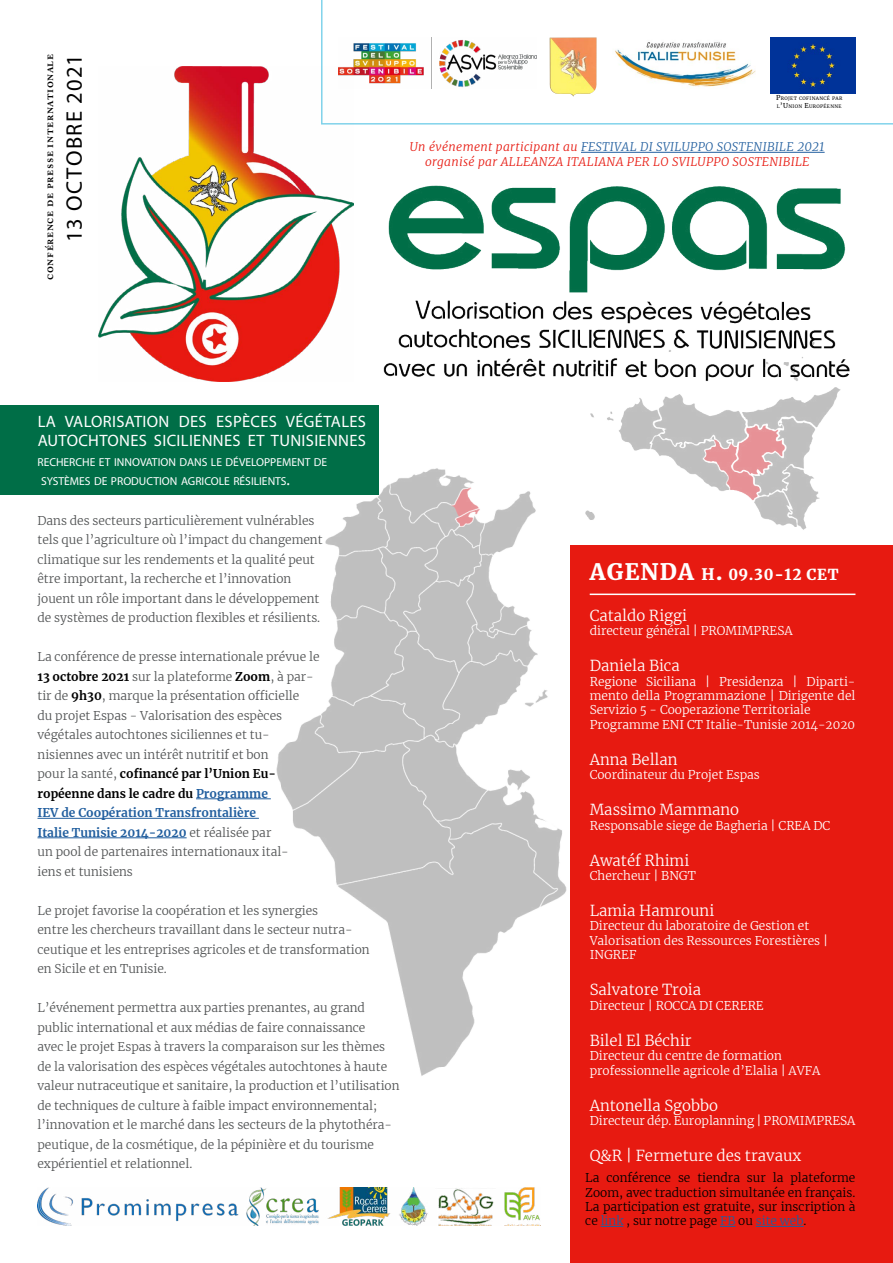
<style>
.page{position:relative;width:893px;height:1263px;background:#fff}
.page>*{position:absolute;margin:0;border:0;box-sizing:border-box;transform-origin:0 0}
.t1{font:22.5px "Myriad Pro";letter-spacing:.06em;color:#000}
.t2{font:16.5px/19.5px "Myriad Pro";letter-spacing:.02em;color:#fff}
.t3{font:300 15px "Merriweather";color:#fff}
.t4{font:900 15px "Merriweather";letter-spacing:.05em;color:#fff}
.t5{font:300 12px/19.5px "Merriweather";color:#515354}
.t6{font:300 12px/14.4px "Merriweather";color:#fff}
.t7{font:300 12px/14.4px "Merriweather";color:#000;text-align:justify}
.t8{font:italic 300 12px/15px "Merriweather";letter-spacing:.025em;color:#e71a11;text-align:center}
.t9{font:600 12px "Adobe Caslon Pro";letter-spacing:.05em;color:#000}
.t10{font:11.55px/19.5px "Myriad Pro";color:#fff}
.t11{font:4.65px/7.9px "Merriweather";letter-spacing:.07em;color:#000}
.s1{font-size:6.75px}
.s2{color:#215e9e}
.s3{font-size:16.5px}
.s4{font-weight:700;color:#000}
.s5{font-weight:700;color:#215e9e}
.s6{font-size:22.5px}
.s7{font-size:15.75px}
</style>
<div class="page">
<svg style="left:321px;top:0;width:572px;height:125px"></svg>
<img style="left:612px;top:38px;width:143px;height:53px">
<img style="left:276px;top:367px;width:564px;height:709px">
<img style="left:38px;top:1187px;width:502px;height:38px">
<img style="left:384px;top:151px;width:466px;height:231px">
<img style="left:98px;top:67px;width:256px;height:315px">
<div style="left:570px;top:546px;width:323px;height:717px;background:#e71a11"></div>
<div style="left:0;top:405px;width:379px;height:90px;background:#006e47"></div>
<img style="left:338px;top:38px;width:199px;height:50px">
<img style="left:771px;top:38px;width:84px;height:56px">
<img style="left:549px;top:38px;width:48px;height:59px">
<hr style="left:196px;top:798px;width:75px;height:1px;background:#215e9e">
<hr style="left:38px;top:818px;width:221px;height:1px;background:#215e9e">
<hr style="left:38px;top:837px;width:149px;height:1px;background:#215e9e">
<hr style="left:581px;top:152px;width:244px;height:1px;background:#215e9e">
<hr style="left:590px;top:593px;width:265px;height:2px;background:#fff">
<svg style="left:601px;top:1226px;width:22px;height:1px"></svg>
<svg style="left:720px;top:1226px;width:15px;height:1px"></svg>
<hr style="left:756px;top:1226px;width:48px;height:1px;background:#215e9e">
<p class="t9" style="left:42px;top:280px;width:227px;rotate:-90deg">conférence de presse internationale</p>
<h1 class="t1" style="left:60px;top:242px;width:190px;rotate:-90deg">13 OCTOBRE 2021</h1>
<p class="t11" style="left:776px;top:95px;width:68px"><span class="s1">P</span>ROJET COFINANCÉ PAR<br>L<span class="s1">’U</span>NION <span class="s1">E</span>UROPÉENNE</p>
<p class="t8" style="left:410px;top:139px;width:416px">Un événement participant au <span class="s2">FESTIVAL DI SVILUPPO SOSTENIBILE 2021 </span>organisé par ALLEANZA ITALIANA PER LO SVILUPPO SOSTENIBILE</p>
<h2 class="t2" style="left:38px;top:411px;width:330px">LA VALORISATION DES ESPÈCES VÉGÉTALES<br>AUTOCHTONES SICILIENNES ET TUNISIENNES</h2>
<p class="t10" style="left:41px;top:452px;width:288px;text-indent:-3px">RECHERCHE ET INNOVATION DANS LE DÉVELOPPEMENT DE<br>SYSTÈMES DE PRODUCTION AGRICOLE RÉSILIENTS<span class="s3">.</span></p>
<p class="t5" style="left:38px;top:510px;width:287px">Dans des secteurs particulièrement vulnérables tels que l’agriculture où l’impact du changement climatique sur les rendements et la qualité peut être important, la recherche et l’innovation jouent un rôle important dans le développement de systèmes de production flexibles et résilients.</p>
<p class="t5" style="left:38px;top:647px;width:284px">La conférence de presse internationale prévue le <span class="s4">13 octobre 2021</span> sur la plateforme <span class="s4">Zoom</span>, à par&shy;tir de <span class="s4">9h30</span>, marque la présentation officielle<br>du projet Espas - Valorisation des espèces végétales autochtones siciliennes et tu&shy;nisiennes avec un intérêt nutritif et bon<br>pour la santé, <span class="s4">cofinancé par l’Union Eu&shy;ropéenne dans le cadre du</span> <span class="s5">Programme<br>IEV de Coopération Transfrontalière<br>Italie Tunisie 2014-2020</span> et réalisée par<br>un pool de partenaires internationaux ital-<br>iens et tunisiens</p>
<p class="t5" style="left:38px;top:900px;width:334px">Le projet favorise la coopération et les synergies<br>entre les chercheurs travaillant dans le secteur nutra&shy;ceutique et les entreprises agricoles et de transformation en Sicile et en Tunisie.</p>
<p class="t5" style="left:38px;top:998px;width:364px">L’événement permettra aux parties prenantes, au grand public international et aux médias de faire connaissance<br>avec le projet Espas à travers la comparaison sur les thèmes de la valorisation des espèces végétales autochtones à haute valeur nutraceutique et sanitaire, la production et l’utilisation de techniques de culture à faible impact environnemental; l’innovation et le marché dans les secteurs de la phytothéra&shy;peutique, de la cosmétique, de la pépinière et du tourisme expérientiel et relationnel.</p>
<p class="t4" style="left:590px;top:564px;width:250px"><span class="s6">AGENDA</span> <span class="s7">h</span><span class="s6">.</span> 09.30-12 CET</p>
<p class="t3" style="left:590px;top:605px;width:99px">Cataldo Riggi</p>
<p class="t6" style="left:590px;top:623px;width:205px">directeur général | PROMIMPRESA</p>
<p class="t3" style="left:590px;top:655px;width:92px">Daniela Bica</p>
<p class="t6" style="left:590px;top:674px;width:267px">Regione Siciliana | Presidenza | Diparti&shy;mento della Programmazione | Dirigente del Servizio 5 - Cooperazione Territoriale Programme ENI CT Italie-Tunisie 2014-2020</p>
<p class="t3" style="left:590px;top:749px;width:89px">Anna Bellan</p>
<p class="t6" style="left:590px;top:767px;width:172px">Coordinateur du Projet Espas</p>
<p class="t3" style="left:590px;top:799px;width:151px">Massimo Mammano</p>
<p class="t6" style="left:590px;top:818px;width:242px">Responsable siege de Bagheria | CREA DC</p>
<p class="t3" style="left:590px;top:850px;width:101px">Awatéf Rhimi</p>
<p class="t6" style="left:590px;top:868px;width:108px">Chercheur | BNGT</p>
<p class="t3" style="left:590px;top:900px;width:126px">Lamia Hamrouni</p>
<p class="t6" style="left:590px;top:918px;width:240px">Directeur du laboratoire de Gestion et<br>Valorisation des Ressources Forestières |<br>INGREF</p>
<p class="t3" style="left:590px;top:979px;width:113px">Salvatore Troia</p>
<p class="t6" style="left:590px;top:998px;width:176px">Directeur | ROCCA DI CERERE</p>
<p class="t3" style="left:590px;top:1030px;width:103px">Bilel El Béchir</p>
<p class="t6" style="left:590px;top:1048px;width:232px">Directeur du centre de formation professionnelle agricole d’Elalia | AVFA</p>
<p class="t3" style="left:590px;top:1095px;width:130px">Antonella Sgobbo</p>
<p class="t6" style="left:590px;top:1113px;width:267px">Directeur dép. Europlanning | PROMIMPRESA</p>
<p class="t3" style="left:590px;top:1145px;width:213px">Q&amp;R | Fermeture des travaux</p>
<p class="t7" style="left:585px;top:1170px;width:272px">La conférence se tiendra sur la plateforme Zoom, avec traduction simultanée en français.<br>La participation est gratuite, sur inscription à ce <span class="s2">link</span> , sur notre page <span class="s2">FB</span> ou <span class="s2">site web</span>.</p>
</div>
